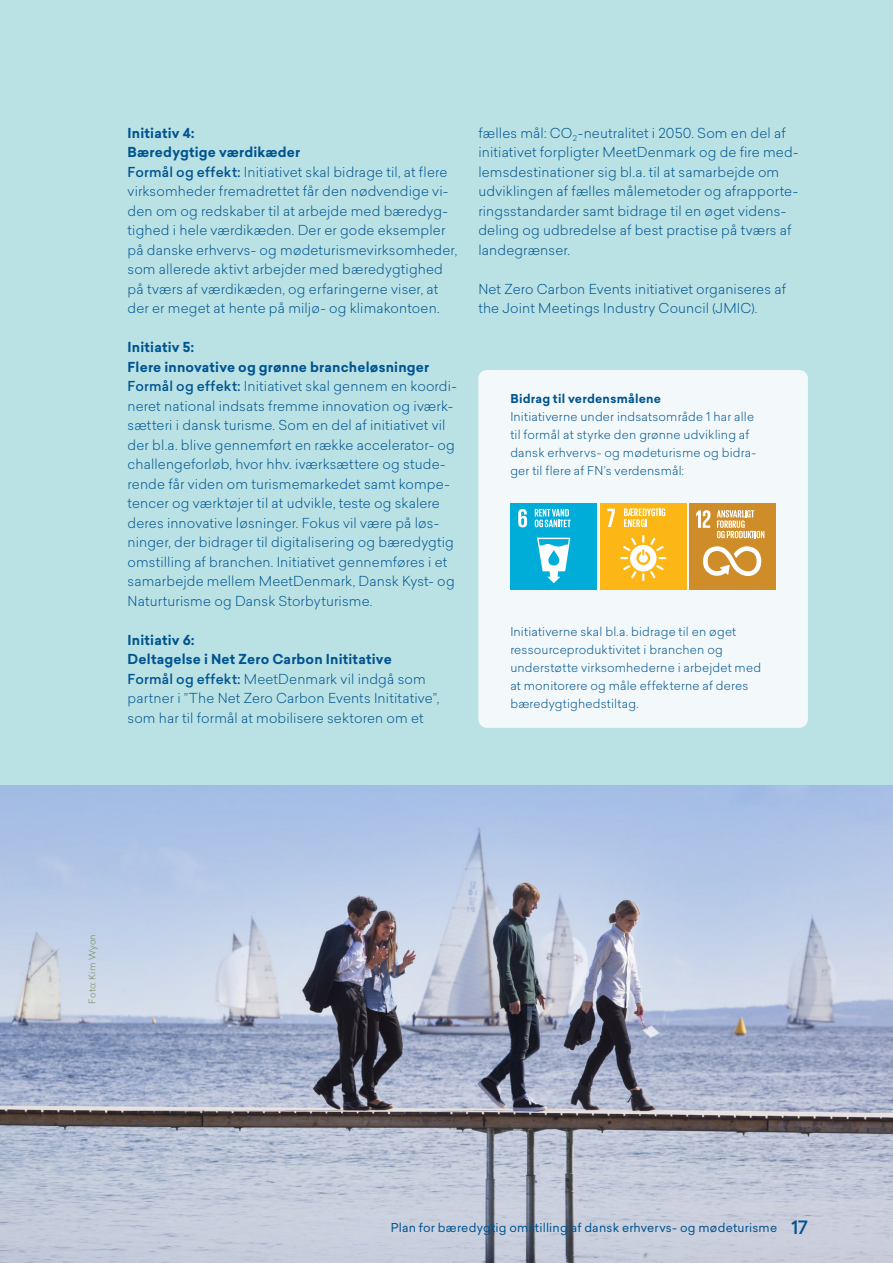
<style>
.page{position:relative;width:893px;height:1263px;background:#bae2e5}
.page>*{position:absolute;margin:0;border:0;box-sizing:border-box;transform-origin:0 0}
.t1{font:300 13.5px/19.5px "Sailec";letter-spacing:.01em;color:#00548f}
.t2{font:700 13.5px "Sailec";letter-spacing:.015em;color:#00548f}
.t3{font:300 12px/18px "Sailec";letter-spacing:.015em;color:#00548f}
.t4{font:12px "Sailec";letter-spacing:.015em;color:#00548f}
.t5{font:700 12px "Sailec";letter-spacing:.02em;color:#00548f}
.t6{font:300 9px "Sailec";letter-spacing:.02em;color:#708d4c}
.s1{font-weight:500}
.s2{font-weight:500;font-size:18px}
</style>
<div class="page">
<img style="left:0;top:786px;width:893px;height:477px">
<div style="left:478px;top:370px;width:330px;height:358px;background:#f3f9fa;border-radius:9px"></div>
<div style="left:510px;top:503px;width:87px;height:87px;background:#00add9"></div>
<svg style="left:518px;top:509px;width:9px;height:18px"></svg>
<svg style="left:537px;top:538px;width:33px;height:45px"></svg>
<svg style="left:535px;top:509px;width:36px;height:18px"></svg>
<div style="left:600px;top:503px;width:86px;height:86px;background:#fcb615"></div>
<svg style="left:607px;top:509px;width:8px;height:18px"></svg>
<svg style="left:620px;top:535px;width:46px;height:46px"></svg>
<svg style="left:624px;top:508px;width:41px;height:19px"></svg>
<div style="left:689px;top:503px;width:87px;height:86px;background:#cf8d29"></div>
<svg style="left:696px;top:510px;width:14px;height:18px"></svg>
<svg style="left:703px;top:546px;width:58px;height:30px"></svg>
<svg style="left:717px;top:510px;width:47px;height:28px"></svg>
<p class="t2" style="left:128px;top:123px;width:69px">Initiativ 4:</p>
<p class="t2" style="left:128px;top:143px;width:174px">Bæredygtige værdikæder</p>
<p class="t1" style="left:128px;top:162px;width:331px"><span class="s1">Formål og effekt:</span> Initiativet skal bidrage til, at flere virksomheder fremadrettet får den nødvendige vi&shy;den om og redskaber til at arbejde med bæredyg&shy;tighed i hele værdikæden. Der er gode eksempler på danske erhvervs- og mødeturismevirksomheder, som allerede aktivt arbejder med bæredygtighed på tværs af værdikæden, og erfaringerne viser, at der er meget at hente på miljø- og klimakontoen.</p>
<p class="t2" style="left:128px;top:338px;width:68px">Initiativ 5:</p>
<p class="t2" style="left:128px;top:357px;width:303px">Flere innovative og grønne brancheløsninger</p>
<p class="t1" style="left:128px;top:376px;width:331px"><span class="s1">Formål og effekt:</span> Initiativet skal gennem en koordi&shy;neret national indsats fremme innovation og iværk&shy;sætteri i dansk turisme. Som en del af initiativet vil der bl.a. blive gennemført en række accelerator- og challengeforløb, hvor hhv. iværksættere og stude&shy;rende får viden om turismemarkedet samt kompe&shy;tencer og værktøjer til at udvikle, teste og skalere deres innovative løsninger. Fokus vil være på løs&shy;ninger, der bidrager til digitalisering og bæredygtig omstilling af branchen. Initiativet gennemføres i et samarbejde mellem MeetDenmark, Dansk Kyst- og Naturturisme og Dansk Storbyturisme.</p>
<p class="t2" style="left:128px;top:630px;width:69px">Initiativ 6:</p>
<p class="t2" style="left:128px;top:650px;width:266px">Deltagelse i Net Zero Carbon Inititative</p>
<p class="t1" style="left:128px;top:669px;width:313px"><span class="s1">Formål og effekt:</span> MeetDenmark vil indgå som partner i ”The Net Zero Carbon Events Inititative”, som har til formål at mobilisere sektoren om et</p>
<p class="t1" style="left:478px;top:123px;width:322px">fælles mål: CO<sub>2</sub>-neutralitet i 2050. Som en del af initiativet forpligter MeetDenmark og de fire med&shy;lemsdestinationer sig bl.a. til at samarbejde om udviklingen af fælles målemetoder og afrapporte&shy;ringsstandarder samt bidrage til en øget videns&shy;deling og udbredelse af best practise på tværs af landegrænser.</p>
<p class="t1" style="left:478px;top:279px;width:309px">Net Zero Carbon Events initiativet organiseres af the Joint Meetings Industry Council (JMIC).</p>
<p class="t5" style="left:510px;top:390px;width:152px">Bidrag til verdensmålene</p>
<p class="t3" style="left:510px;top:407px;width:248px">Initiativerne under indsatsområde 1 har alle til formål at styrke den grønne udvikling af dansk erhvervs- og mødeturisme og bidra&shy;ger til flere af FN’s verdensmål:</p>
<p class="t3" style="left:510px;top:622px;width:252px">Initiativerne skal bl.a. bidrage til en øget ressourceproduktivitet i branchen og understøtte virksomhederne i arbejdet med at monitorere og måle effekterne af deres bæredygtighedstiltag.</p>
<p class="t6" style="left:86px;top:1003px;width:71px;rotate:-90deg">Foto: Kim Wyon</p>
<p class="t4" style="left:391px;top:1219px;width:419px">Plan for bæredygtig omstilling af dansk erhvervs- og mødeturisme <span class="s2">17</span></p>
</div>
